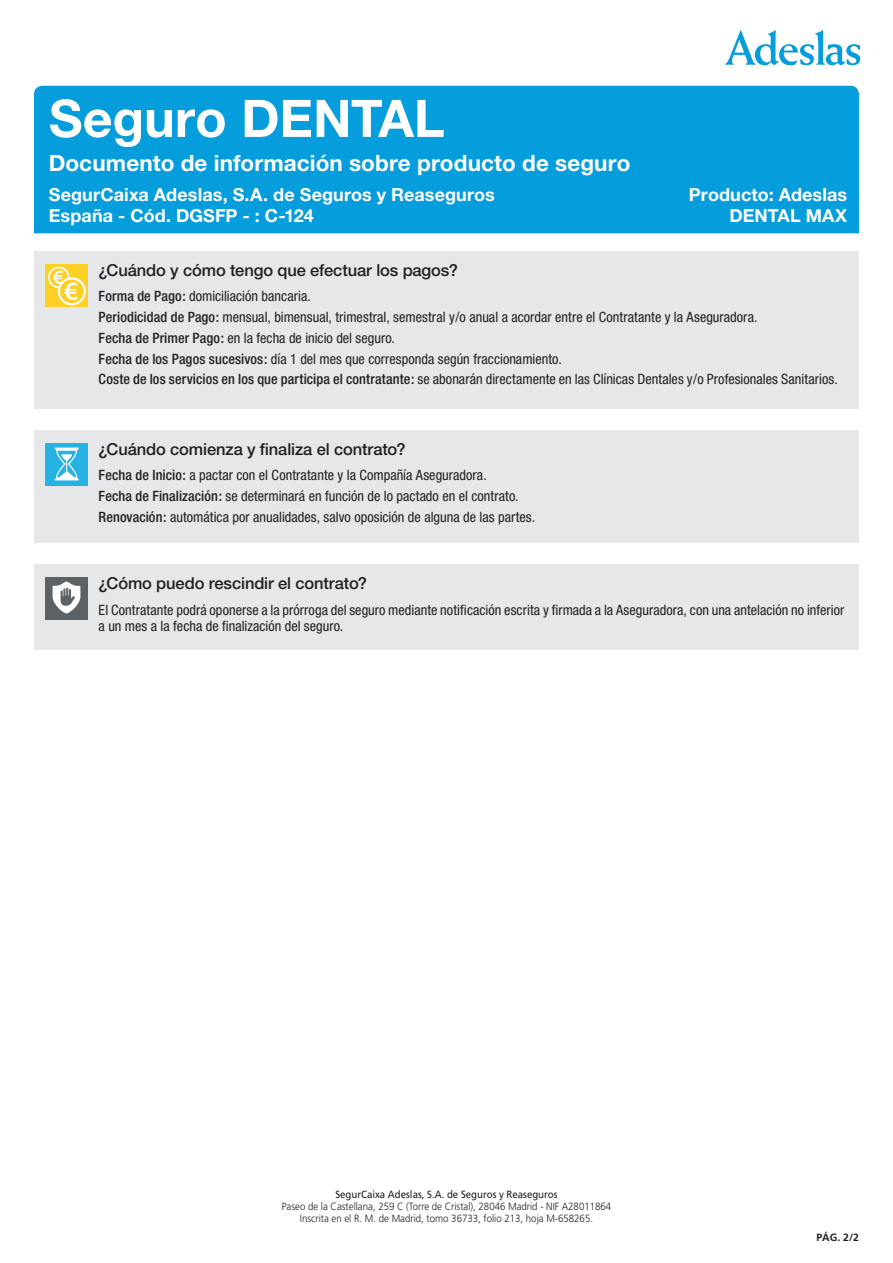
<style>
.page{position:relative;width:893px;height:1263px;background:#fff}
.page>*{position:absolute;margin:0;border:0;box-sizing:border-box;transform-origin:0 0}
.t1{font:700 51.75px "Helvetica Neue";color:#fff}
.t2{font:700 22.5px "Helvetica Neue";letter-spacing:.005em;color:#fff}
.t3{font:700 18px/21.6px "Helvetica Neue";letter-spacing:.005em;color:#fff}
.t4{font:500 16.5px "Helvetica Neue";letter-spacing:-.005em;color:#231f20}
.t5{font:condensed 14.25px/20.7px "Helvetica Neue";letter-spacing:.005em;color:#231f20}
.t6{font:300 10.5px/12px "Frutiger";color:#231f20;text-align:center;scale:.92 1}
.t7{font:10.5px "Frutiger";color:#231f20;scale:.92 1}
.t8{font:700 10.5px "Frutiger";color:#231f20}
.s1{font-weight:500}
</style>
<div class="page">
<div style="left:34px;top:251px;width:825px;height:157px;background:#e6e7e9"></div>
<div style="left:45px;top:264px;width:43px;height:42px;background:#fecf25"></div>
<svg style="left:48px;top:267px;width:38px;height:38px"></svg>
<div style="left:34px;top:430px;width:825px;height:112px;background:#e6e7e9"></div>
<div style="left:45px;top:443px;width:43px;height:42px;background:#26b3e3"></div>
<svg style="left:55px;top:448px;width:24px;height:32px"></svg>
<div style="left:34px;top:564px;width:825px;height:85px;background:#e6e7e9"></div>
<div style="left:45px;top:577px;width:43px;height:43px;background:#5c6166"></div>
<svg style="left:53px;top:581px;width:27px;height:32px"></svg>
<div style="left:34px;top:86px;width:825px;height:147px;background:#069ddc"></div>
<svg style="left:725px;top:30px;width:135px;height:35px"></svg>
<h1 class="t1" style="left:49px;top:86px;width:397px">Seguro DENTAL</h1>
<h2 class="t2" style="left:49px;top:149px;width:583px">Documento de información sobre producto de seguro</h2>
<p class="t3" style="left:49px;top:183px;width:447px">SegurCaixa Adeslas, S.A. de Seguros y Reaseguros<br>España - Cód. DGSFP - : C-124</p>
<p class="t3" style="left:689px;top:183px;width:160px;text-align:right">Producto: Adeslas<br>DENTAL MAX</p>
<p class="t4" style="left:99px;top:260px;width:361px">¿Cuándo y cómo tengo que efectuar los pagos?</p>
<p class="t5" style="left:99px;top:286px;width:741px"><span class="s1">Forma de Pago:</span> domiciliación bancaria.<br><span class="s1">Periodicidad de Pago:</span> mensual, bimensual, trimestral, semestral y/o anual a acordar entre el Contratante y la Aseguradora.<br><span class="s1">Fecha de Primer Pago:</span> en la fecha de inicio del seguro.<br><span class="s1">Fecha de los Pagos sucesivos:</span> día 1 del mes que corresponda según fraccionamiento.<br><span class="s1">Coste de los servicios en los que participa el contratante:</span> se abonarán directamente en las Clínicas Dentales y/o Profesionales Sanitarios.</p>
<p class="t4" style="left:99px;top:439px;width:308px">¿Cuándo comienza y finaliza el contrato?</p>
<p class="t5" style="left:99px;top:465px;width:438px"><span class="s1">Fecha de Inicio:</span> a pactar con el Contratante y la Compañía Aseguradora.<br><span class="s1">Fecha de Finalización:</span> se determinará en función de lo pactado en el contrato.<br><span class="s1">Renovación:</span> automática por anualidades, salvo oposición de alguna de las partes.</p>
<p class="t4" style="left:99px;top:573px;width:270px">¿Cómo puedo rescindir el contrato?</p>
<p class="t5" style="left:99px;top:601px;width:747px;line-height:16.5px">El Contratante podrá oponerse a la prórroga del seguro mediante notificación escrita y firmada a la Aseguradora, con una antelación no inferior a un mes a la fecha de finalización del seguro.</p>
<p class="t7" style="left:335px;top:1188px;width:243px">SegurCaixa Adeslas, S.A. de Seguros y Reaseguros</p>
<p class="t6" style="left:282px;top:1200px;width:360px">Paseo de la Castellana, 259 C (Torre de Cristal), 28046 Madrid - NIF A28011864<br>Inscrita en el R. M. de Madrid, tomo 36733, folio 213, hoja M-658265.</p>
<p class="t8" style="left:816px;top:1231px;width:44px">PÁG. 2/2</p>
</div>
